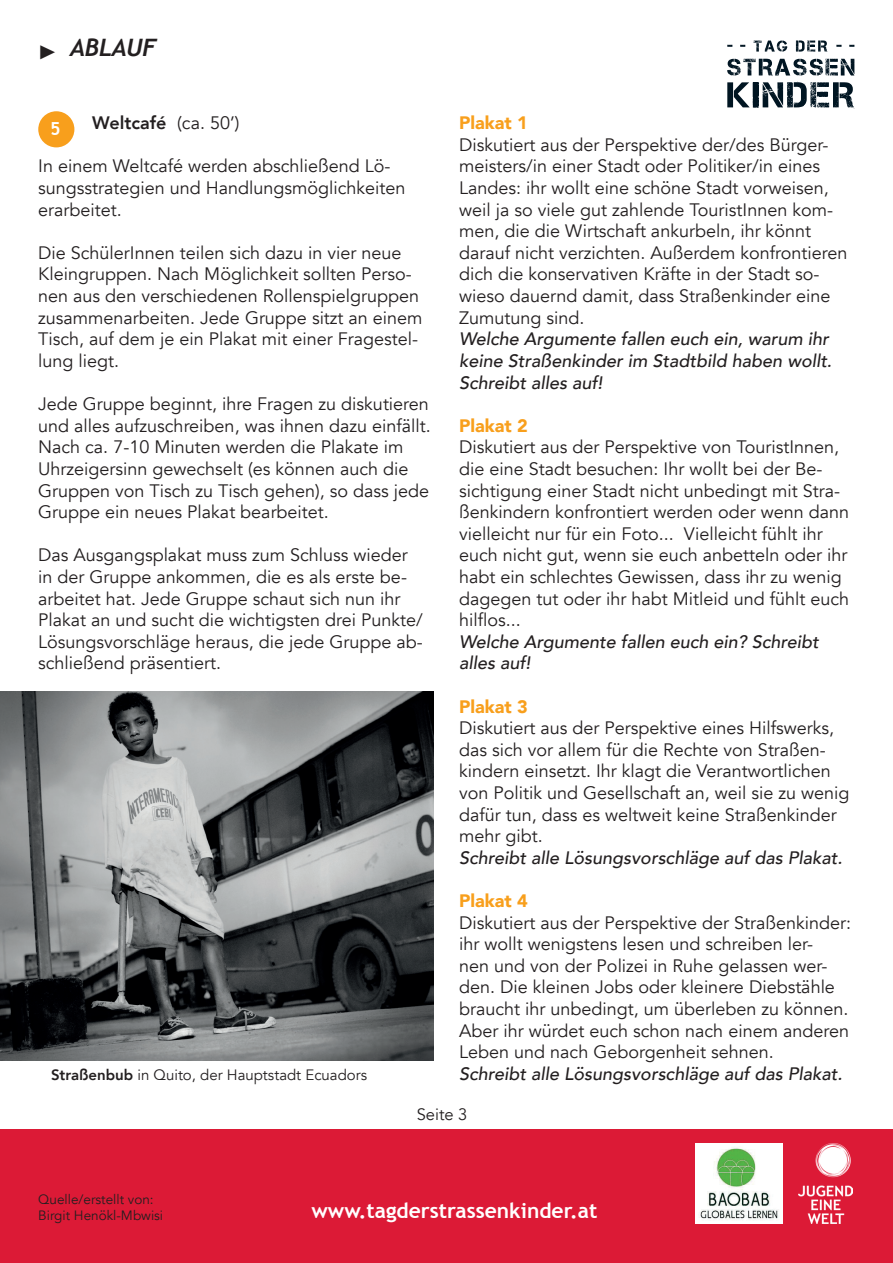
<style>
.page{position:relative;width:893px;height:1263px;background:#fff}
.page>*{position:absolute;margin:0;border:0;box-sizing:border-box;transform-origin:0 0}
.t1{font:italic 700 24px "Trebuchet";color:#231f20}
.t2{font:700 21px "Trebuchet MS";color:#fff}
.t3{font:18px/21.6px "Avenir";color:#231f20}
.t4{font:italic 500 18px/21.6px "Avenir";color:#231f20}
.t5{font:900 18px "Avenir";color:#f89f1c}
.t6{font:800 18px "Avenir";color:#231f20}
.t7{font:700 18px "Trebuchet MS";color:#fff}
.t8{font:16.5px "Avenir";color:#231f20}
.t9{font:15px "Avenir";color:#231f20}
.t10{font:13.5px/16.2px "Avenir";color:#231f20}
.s1{font-family:"Minion Pro";font-weight:400;font-style:normal;font-size:30px}
.s2{font-weight:400}
.s3{font-weight:800}
</style>
<div class="page">
<div style="left:0;top:1129px;width:893px;height:134px;background:#dc1a36"></div>
<img style="left:798px;top:1143px;width:54px;height:81px">
<img style="left:695px;top:1143px;width:88px;height:81px">
<div style="left:38px;top:111px;width:36px;height:36px;background:#f89f1c;border-radius:50%"></div>
<img style="left:0;top:691px;width:434px;height:369px">
<svg style="left:727px;top:82px;width:127px;height:26px"></svg>
<svg style="left:727px;top:59px;width:127px;height:17px"></svg>
<svg style="left:727px;top:40px;width:127px;height:12px"></svg>
<h1 class="t1" style="left:38px;top:33px;width:120px"><span class="s1">▶</span> ABLAUF</h1>
<p class="t6" style="left:92px;top:109px;width:149px">Weltcafé <span class="s2">(ca. 50’)</span></p>
<p class="t3" style="left:38px;top:156px;width:369px">In einem Weltcafé werden abschließend Lö&shy;sungsstrategien und Handlungsmöglichkeiten erarbeitet.</p>
<p class="t3" style="left:38px;top:242px;width:386px">Die SchülerInnen teilen sich dazu in vier neue Kleingruppen. Nach Möglichkeit sollten Perso&shy;nen aus den verschiedenen Rollenspielgruppen zusammenarbeiten. Jede Gruppe sitzt an einem Tisch, auf dem je ein Plakat mit einer Fragestel&shy;lung liegt.</p>
<p class="t3" style="left:38px;top:393px;width:394px">Jede Gruppe beginnt, ihre Fragen zu diskutieren und alles aufzuschreiben, was ihnen dazu einfällt.<br>Nach ca. 7-10 Minuten werden die Plakate im Uhrzeigersinn gewechselt (es können auch die Gruppen von Tisch zu Tisch gehen), so dass jede Gruppe ein neues Plakat bearbeitet.</p>
<p class="t3" style="left:38px;top:545px;width:386px">Das Ausgangsplakat muss zum Schluss wieder in der Gruppe ankommen, die es als erste be&shy;arbeitet hat. Jede Gruppe schaut sich nun ihr Plakat an und sucht die wichtigsten drei Punkte/ Lösungsvorschläge heraus, die jede Gruppe ab&shy;schließend präsentiert.</p>
<p class="t7" style="left:50px;top:118px;width:12px">5</p>
<p class="t5" style="left:459px;top:108px;width:70px">Plakat 1</p>
<p class="t3" style="left:459px;top:134px;width:390px">Diskutiert aus der Perspektive der/des Bürger&shy;meisters/in einer Stadt oder Politiker/in eines Landes: ihr wollt eine schöne Stadt vorweisen, weil ja so viele gut zahlende TouristInnen kom&shy;men, die die Wirtschaft ankurbeln, ihr könnt darauf nicht verzichten. Außerdem konfrontieren dich die konservativen Kräfte in der Stadt so&shy;wieso dauernd damit, dass Straßenkinder eine Zumutung sind.</p>
<p class="t4" style="left:459px;top:329px;width:374px">Welche Argumente fallen euch ein, warum ihr keine Straßenkinder im Stadtbild haben wollt.<br>Schreibt alles auf!</p>
<p class="t5" style="left:459px;top:410px;width:70px">Plakat 2</p>
<p class="t3" style="left:459px;top:437px;width:392px">Diskutiert aus der Perspektive von TouristInnen, die eine Stadt besuchen: Ihr wollt bei der Be&shy;sichtigung einer Stadt nicht unbedingt mit Stra&shy;ßenkindern konfrontiert werden oder wenn dann vielleicht nur für ein Foto... Vielleicht fühlt ihr euch nicht gut, wenn sie euch anbetteln oder ihr habt ein schlechtes Gewissen, dass ihr zu wenig dagegen tut oder ihr habt Mitleid und fühlt euch hilflos...</p>
<p class="t4" style="left:459px;top:631px;width:361px">Welche Argumente fallen euch ein? Schreibt alles auf!</p>
<p class="t5" style="left:459px;top:691px;width:70px">Plakat 3</p>
<p class="t3" style="left:459px;top:717px;width:392px">Diskutiert aus der Perspektive eines Hilfswerks, das sich vor allem für die Rechte von Straßen&shy;kindern einsetzt. Ihr klagt die Verantwortlichen von Politik und Gesellschaft an, weil sie zu wenig dafür tun, dass es weltweit keine Straßenkinder mehr gibt.</p>
<p class="t4" style="left:459px;top:847px;width:385px">Schreibt alle Lösungsvorschläge auf das Plakat.</p>
<p class="t5" style="left:459px;top:885px;width:70px">Plakat 4</p>
<p class="t3" style="left:459px;top:912px;width:393px">Diskutiert aus der Perspektive der Straßenkinder: ihr wollt wenigstens lesen und schreiben ler-<br>nen und von der Polizei in Ruhe gelassen wer&shy;den. Die kleinen Jobs oder kleinere Diebstähle braucht ihr unbedingt, um überleben zu können.<br>Aber ihr würdet euch schon nach einem anderen Leben und nach Geborgenheit sehnen.</p>
<p class="t9" style="left:51px;top:1066px;width:318px"><span class="s3">Straßenbub</span> in Quito, der Hauptstadt Ecuadors</p>
<p class="t4" style="left:459px;top:1063px;width:385px">Schreibt alle Lösungsvorschläge auf das Plakat.</p>
<p class="t8" style="left:417px;top:1104px;width:52px">Seite 3</p>
<p class="t10" style="left:38px;top:1192px;width:126px">Quelle/erstellt von:<br>Birgit Henökl-Mbwisi</p>
<p class="t2" style="left:311px;top:1197px;width:287px">www.tagderstrassenkinder.at</p>
</div>
